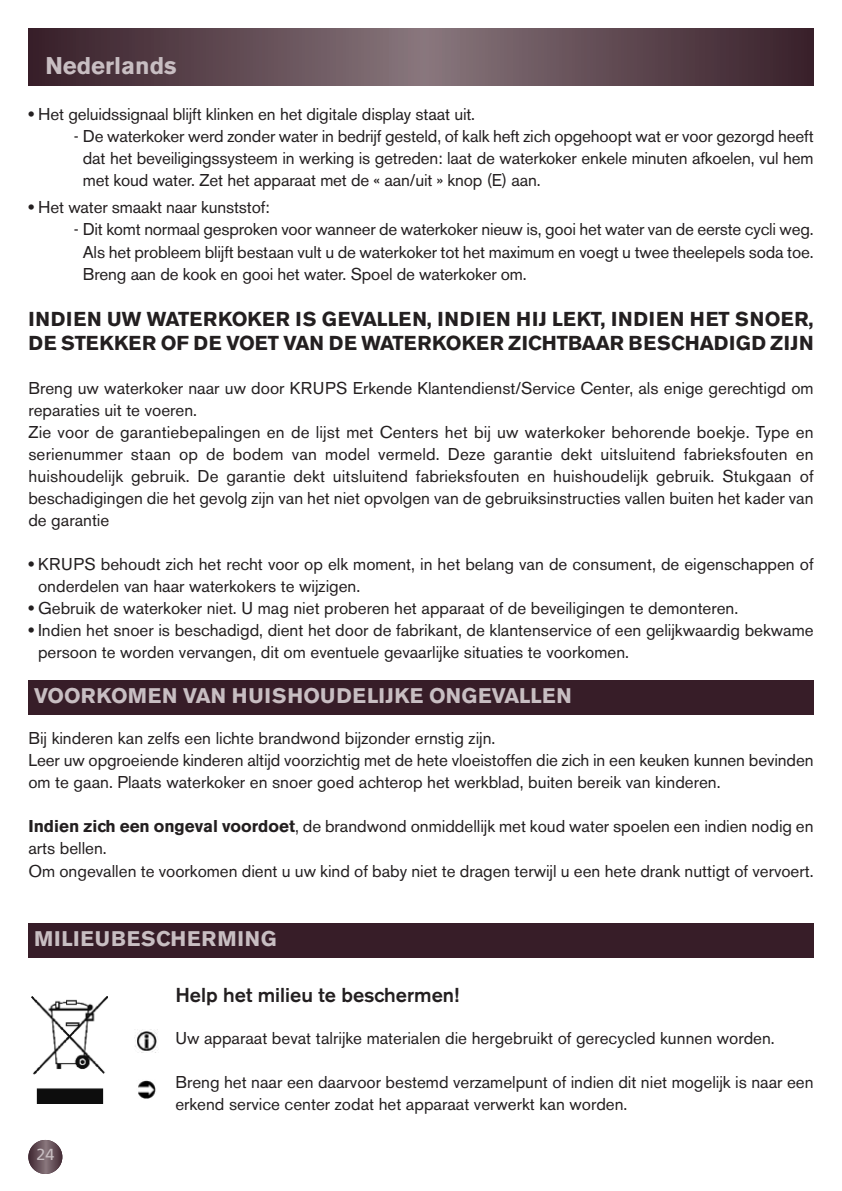
<style>
.page{position:relative;width:842px;height:1191px;background:#fff}
.page>*{position:absolute;margin:0;border:0;box-sizing:border-box;transform-origin:0 0}
.t1{font:700 24px "Akzidenz Grotesk BE";color:#c8bec2}
.t2{font:700 21px "Akzidenz Grotesk BE";letter-spacing:.02em;color:#c8bec2}
.t3{font:700 21px "Akzidenz Grotesk BE";letter-spacing:.04em;color:#c8bec2}
.t4{font:700 20px/24px "Akzidenz Grotesk BE";letter-spacing:.02em;color:#231f20}
.t5{font:500 20px "Akzidenz Grotesk BE";color:#231f20}
.t6{font:17px/22px "Akzidenz Grotesk BE";color:#231f20}
.t7{font:16px "Frutiger";color:#c8bec2}
.s1{font-weight:700}
</style>
<div class="page">
<svg style="left:28px;top:1140px;width:34px;height:34px"></svg>
<svg style="left:28px;top:28px;width:786px;height:57px;background:#5f4951"></svg>
<div style="left:28px;top:680px;width:786px;height:34px;background:#371d28"></div>
<div style="left:28px;top:923px;width:786px;height:34px;background:#371d28"></div>
<img style="left:32px;top:996px;width:75px;height:107px">
<img style="left:135px;top:1029px;width:23px;height:23px">
<img style="left:138px;top:1080px;width:18px;height:18px">
<h1 class="t1" style="left:45px;top:56px;width:133px">Nederlands</h1>
<p class="t6" style="left:28px;top:105px;width:448px"><span class="s1">•</span> Het geluidssignaal blijft klinken en het digitale display staat uit.</p>
<p class="t6" style="left:83px;top:127px;width:732px;text-align:justify;text-indent:-9px">- De waterkoker werd zonder water in bedrijf gesteld, of kalk heft zich opgehoopt wat er voor gezorgd heeft dat het beveiligingssysteem in werking is getreden: laat de waterkoker enkele minuten afkoelen, vul hem met koud water. Zet het apparaat met de « aan/uit » knop (E) aan.</p>
<p class="t6" style="left:28px;top:198px;width:243px"><span class="s1">•</span> Het water smaakt naar kunststof:</p>
<p class="t6" style="left:83px;top:220px;width:732px;text-align:justify;text-indent:-9px">- Dit komt normaal gesproken voor wanneer de waterkoker nieuw is, gooi het water van de eerste cycli weg.<br>Als het probleem blijft bestaan vult u de waterkoker tot het maximum en voegt u twee theelepels soda toe.<br>Breng aan de kook en gooi het water. Spoel de waterkoker om.</p>
<p class="t4" style="left:28px;top:308px;width:787px">INDIEN UW WATERKOKER IS GEVALLEN, INDIEN HIJ LEKT, INDIEN HET SNOER,<br>DE STEKKER OF DE VOET VAN DE WATERKOKER ZICHTBAAR BESCHADIGD ZIJN</p>
<p class="t6" style="left:28px;top:378px;width:787px">Breng uw waterkoker naar uw door KRUPS Erkende Klantendienst/Service Center, als enige gerechtigd om reparaties uit te voeren.<br>Zie voor de garantiebepalingen en de lijst met Centers het bij uw waterkoker behorende boekje. Type en serienummer staan op de bodem van model vermeld. Deze garantie dekt uitsluitend fabrieksfouten en huishoudelijk gebruik. De garantie dekt uitsluitend fabrieksfouten en huishoudelijk gebruik. Stukgaan of beschadigingen die het gevolg zijn van het niet opvolgen van de gebruiksinstructies vallen buiten het kader van de garantie</p>
<p class="t6" style="left:38px;top:554px;width:777px;text-indent:-10px"><span class="s1">•</span> KRUPS behoudt zich het recht voor op elk moment, in het belang van de consument, de eigenschappen of onderdelen van haar waterkokers te wijzigen.</p>
<p class="t6" style="left:28px;top:598px;width:711px"><span class="s1">•</span> Gebruik de waterkoker niet. U mag niet proberen het apparaat of de beveiligingen te demonteren.</p>
<p class="t6" style="left:38px;top:620px;width:777px;text-indent:-10px"><span class="s1">•</span> Indien het snoer is beschadigd, dient het door de fabrikant, de klantenservice of een gelijkwaardig bekwame persoon te worden vervangen, dit om eventuele gevaarlijke situaties te voorkomen.</p>
<p class="t2" style="left:34px;top:687px;width:539px">VOORKOMEN VAN HUISHOUDELIJKE ONGEVALLEN</p>
<p class="t6" style="left:28px;top:729px;width:787px">Bij kinderen kan zelfs een lichte brandwond bijzonder ernstig zijn.<br>Leer uw opgroeiende kinderen altijd voorzichtig met de hete vloeistoffen die zich in een keuken kunnen bevinden om te gaan. Plaats waterkoker en snoer goed achterop het werkblad, buiten bereik van kinderen.</p>
<p class="t6" style="left:28px;top:817px;width:787px"><span class="s1">Indien zich een ongeval voordoet</span>, de brandwond onmiddellijk met koud water spoelen een indien nodig en arts bellen.<br>Om ongevallen te voorkomen dient u uw kind of baby niet te dragen terwijl u een hete drank nuttigt of vervoert.</p>
<p class="t3" style="left:34px;top:930px;width:244px">MILIEUBESCHERMING</p>
<p class="t7" style="left:36px;top:1147px;width:19px">24</p>
<p class="t5" style="left:175px;top:988px;width:285px">Help het milieu te beschermen!</p>
<p class="t6" style="left:175px;top:1029px;width:601px">Uw apparaat bevat talrijke materialen die hergebruikt of gerecycled kunnen worden.</p>
<p class="t6" style="left:175px;top:1073px;width:640px">Breng het naar een daarvoor bestemd verzamelpunt of indien dit niet mogelijk is naar een erkend service center zodat het apparaat verwerkt kan worden.</p>
</div>
